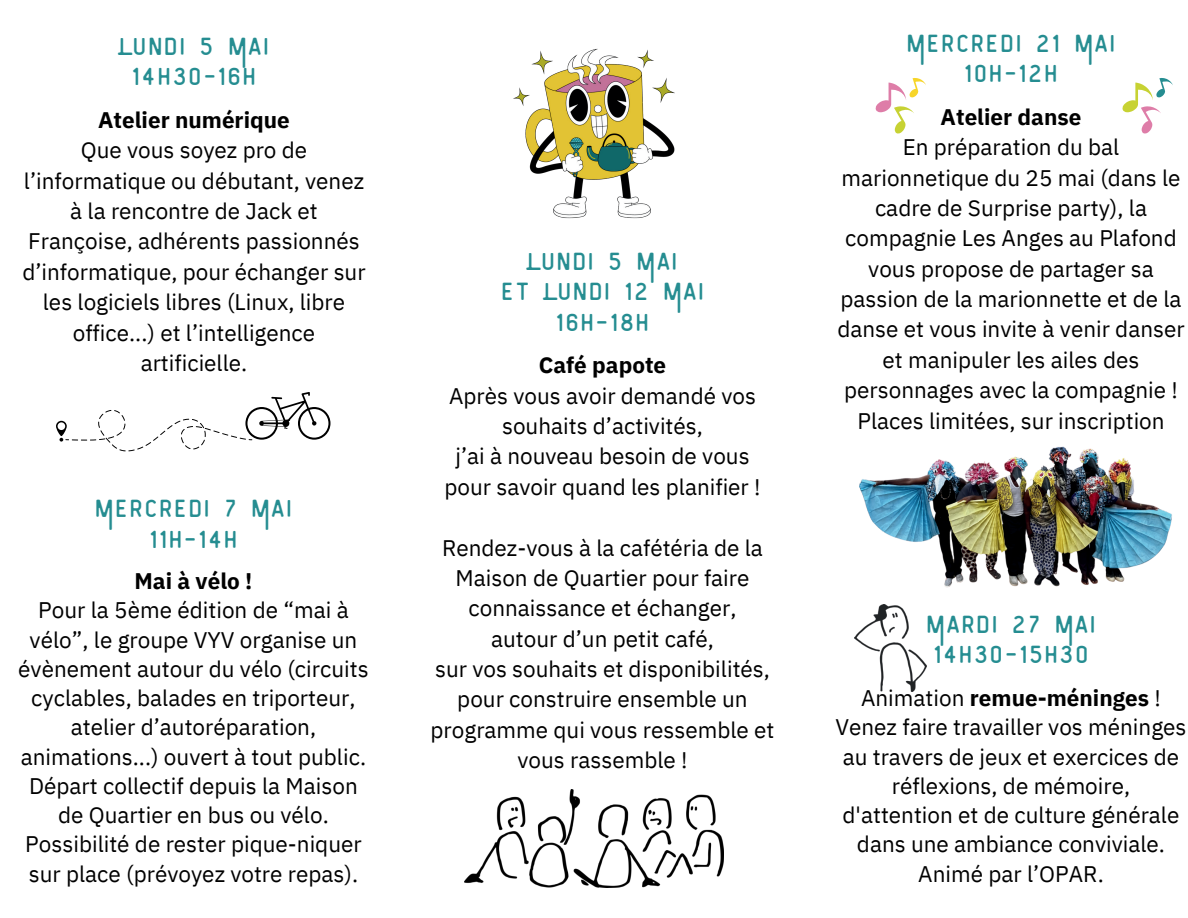
<style>
.page{position:relative;width:1188px;height:918px;background:#fff}
.page>*{position:absolute;margin:0;border:0;box-sizing:border-box;transform-origin:0 0}
.t1{font:24px/30.3px "Vintage Typeface";color:#258d91;text-align:center}
.t2{font:22.5px/30.3px "IBM Plex Sans";color:#000;text-align:center}
.t3{font:700 22.5px "IBM Plex Sans";color:#000}
.s1{font-weight:700}
</style>
<div class="page">
<img style="left:854px;top:604px;width:72px;height:87px">
<svg style="left:56px;top:392px;width:274px;height:59px"></svg>
<img style="left:513px;top:48px;width:162px;height:171px">
<img style="left:859px;top:446px;width:313px;height:141px">
<svg style="left:875px;top:78px;width:51px;height:56px"></svg>
<svg style="left:1122px;top:78px;width:51px;height:56px"></svg>
<img style="left:464px;top:790px;width:259px;height:97px">
<p class="t1" style="left:118px;top:31px;width:153px">Lundi 5 Mai<br>14h30-16h</p>
<p class="t3" style="left:98px;top:102px;width:193px">Atelier numérique</p>
<p class="t2" style="left:22px;top:133px;width:345px">Que vous soyez pro de l’informatique ou débutant, venez à la rencontre de Jack et<br>Françoise, adhérents passionnés d’informatique, pour échanger sur les logiciels libres (Linux, libre office...) et l’intelligence artificielle.</p>
<p class="t1" style="left:94px;top:494px;width:200px">Mercredi 7 Mai<br>11h-14h</p>
<p class="t3" style="left:135px;top:563px;width:119px">Mai à vélo !</p>
<p class="t2" style="left:18px;top:594px;width:352px;line-height:29.2px">Pour la 5ème édition de “mai à vélo”, le groupe VYV organise un évènement autour du vélo (circuits cyclables, balades en triporteur, atelier d’autoréparation, animations...) ouvert à tout public.<br>Départ collectif depuis la Maison de Quartier en bus ou vélo.<br>Possibilité de rester pique-niquer sur place (prévoyez votre repas).</p>
<p class="t1" style="left:500px;top:246px;width:206px">Lundi 5 Mai<br>et Lundi 12 Mai<br>16h-18h</p>
<p class="t3" style="left:539px;top:347px;width:129px">Café papote</p>
<p class="t2" style="left:444px;top:379px;width:318px">Après vous avoir demandé vos souhaits d’activités,<br>j’ai à nouveau besoin de vous pour savoir quand les planifier !</p>
<p class="t2" style="left:431px;top:531px;width:345px">Rendez-vous à la cafétéria de la<br>Maison de Quartier pour faire connaissance et échanger,<br>autour d’un petit café,<br>sur vos souhaits et disponibilités, pour construire ensemble un programme qui vous ressemble et vous rassemble !</p>
<p class="t1" style="left:906px;top:28px;width:212px">Mercredi 21 Mai<br>10h-12h</p>
<p class="t3" style="left:941px;top:99px;width:142px">Atelier danse</p>
<p class="t2" style="left:837px;top:130px;width:349px">En préparation du bal marionnetique du 25 mai (dans le cadre de Surprise party), la compagnie Les Anges au Plafond vous propose de partager sa passion de la marionnette et de la danse et vous invite à venir danser et manipuler les ailes des personnages avec la compagnie !<br>Places limitées, sur inscription</p>
<p class="t1" style="left:926px;top:610px;width:172px;text-align:left">Mardi 27 Mai<br>14h30-15h30</p>
<p class="t2" style="left:835px;top:682px;width:353px;line-height:29.2px">Animation <span class="s1">remue-méninges</span> !<br>Venez faire travailler vos méninges au travers de jeux et exercices de réflexions, de mémoire, d'attention et de culture générale dans une ambiance conviviale.<br>Animé par l’OPAR.</p>
</div>
